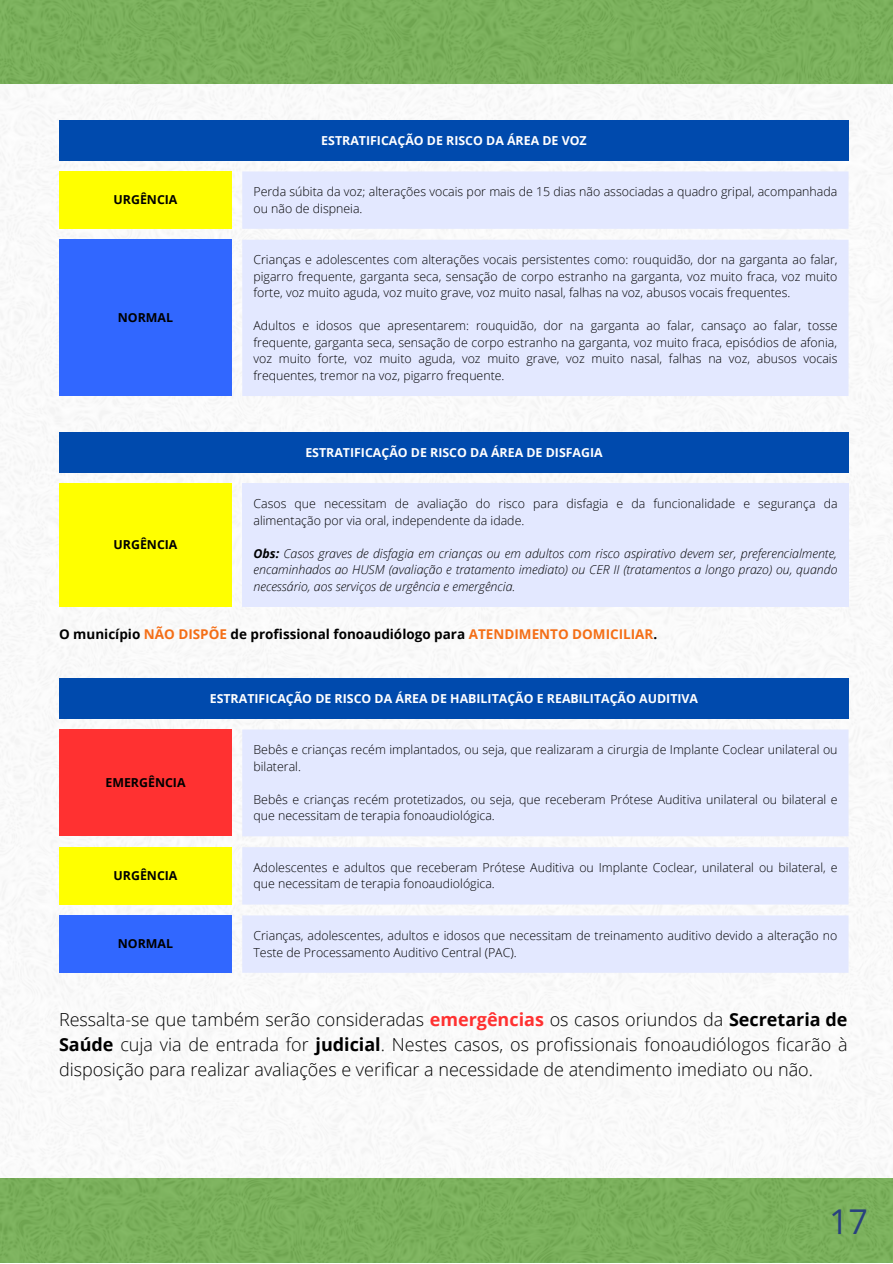
<style>
.page{position:relative;width:893px;height:1264px;background:#fff}
.page>*{position:absolute;margin:0;border:0;box-sizing:border-box;transform-origin:0 0}
.t1{font:34.2px "Open Sans";color:#28407e}
.t2{font:300 18px/24.8px "Open Sans";color:#000;text-align:justify}
.t3{font:700 13.5px "Open Sans";color:#000}
.t4{font:300 12.3px/16.5px "Open Sans";color:#000}
.t5{font:italic 300 12.3px/16.5px "Open Sans";color:#000;text-align:justify}
.t6{font:700 12.3px "Open Sans";color:#fff}
.t7{font:700 12.3px "Open Sans";color:#000}
.s1{font-weight:700}
.s2{color:#f46e16}
.s3{font-weight:700;color:#ff3131}
</style>
<div class="page">
<img style="left:0;top:84px;width:892px;height:1093px">
<div style="left:0;top:0;width:892px;height:84px;background:#78b356"></div>
<div style="left:0;top:1177px;width:892px;height:85px;background:#78b356"></div>
<div style="left:59px;top:120px;width:789px;height:41px;background:#004aad"></div>
<div style="left:59px;top:171px;width:172px;height:58px;background:#ff0"></div>
<div style="left:242px;top:171px;width:606px;height:225px;background:#e3e8ff"></div>
<div style="left:59px;top:240px;width:172px;height:156px;background:#3167ff"></div>
<div style="left:59px;top:432px;width:789px;height:40px;background:#004aad"></div>
<div style="left:59px;top:483px;width:172px;height:124px;background:#ff0"></div>
<div style="left:242px;top:483px;width:606px;height:124px;background:#e3e8ff"></div>
<div style="left:59px;top:678px;width:789px;height:40px;background:#004aad"></div>
<div style="left:59px;top:729px;width:172px;height:107px;background:#ff3131"></div>
<svg style="left:242px;top:729px;width:606px;height:243px;background:#e5e9fe"></svg>
<div style="left:59px;top:847px;width:172px;height:57px;background:#ff0"></div>
<div style="left:59px;top:915px;width:172px;height:57px;background:#3167ff"></div>
<p class="t6" style="left:321px;top:132px;width:267px">ESTRATIFICAÇÃO DE RISCO DA ÁREA DE VOZ</p>
<p class="t7" style="left:113px;top:191px;width:65px">URGÊNCIA</p>
<p class="t4" style="left:253px;top:183px;width:585px">Perda súbita da voz; alterações vocais por mais de 15 dias não associadas a quadro gripal, acompanhada ou não de dispneia.</p>
<p class="t7" style="left:118px;top:309px;width:57px">NORMAL</p>
<p class="t4" style="left:253px;top:251px;width:585px;text-align:justify">Crianças e adolescentes com alterações vocais persistentes como: rouquidão, dor na garganta ao falar, pigarro frequente, garganta seca, sensação de corpo estranho na garganta, voz muito fraca, voz muito forte, voz muito aguda, voz muito grave, voz muito nasal, falhas na voz, abusos vocais frequentes.</p>
<p class="t4" style="left:253px;top:317px;width:585px;text-align:justify">Adultos e idosos que apresentarem: rouquidão, dor na garganta ao falar, cansaço ao falar, tosse frequente, garganta seca, sensação de corpo estranho na garganta, voz muito fraca, episódios de afonia, voz muito forte, voz muito aguda, voz muito grave, voz muito nasal, falhas na voz, abusos vocais frequentes, tremor na voz, pigarro frequente.</p>
<p class="t6" style="left:305px;top:443px;width:299px">ESTRATIFICAÇÃO DE RISCO DA ÁREA DE DISFAGIA</p>
<p class="t4" style="left:253px;top:495px;width:585px">Casos que necessitam de avaliação do risco para disfagia e da funcionalidade e segurança da alimentação por via oral, independente da idade.</p>
<p class="t5" style="left:253px;top:544px;width:585px"><span class="s1">Obs:</span> Casos graves de disfagia em crianças ou em adultos com risco aspirativo devem ser, preferencialmente, encaminhados ao HUSM (avaliação e tratamento imediato) ou CER II (tratamentos a longo prazo) ou, quando necessário, aos serviços de urgência e emergência.</p>
<p class="t3" style="left:59px;top:624px;width:600px">O município <span class="s2">NÃO DISPÕE</span> de profissional fonoaudiólogo para <span class="s2">ATENDIMENTO DOMICILIAR</span>.</p>
<p class="t7" style="left:113px;top:536px;width:65px">URGÊNCIA</p>
<p class="t7" style="left:105px;top:774px;width:82px">EMERGÊNCIA</p>
<p class="t6" style="left:210px;top:689px;width:490px">ESTRATIFICAÇÃO DE RISCO DA ÁREA DE HABILITAÇÃO E REABILITAÇÃO AUDITIVA</p>
<p class="t4" style="left:253px;top:741px;width:585px">Bebês e crianças recém implantados, ou seja, que realizaram a cirurgia de Implante Coclear unilateral ou bilateral.</p>
<p class="t4" style="left:253px;top:790px;width:585px">Bebês e crianças recém protetizados, ou seja, que receberam Prótese Auditiva unilateral ou bilateral e que necessitam de terapia fonoaudiológica.</p>
<p class="t7" style="left:113px;top:867px;width:65px">URGÊNCIA</p>
<p class="t4" style="left:253px;top:858px;width:585px">Adolescentes e adultos que receberam Prótese Auditiva ou Implante Coclear, unilateral ou bilateral, e que necessitam de terapia fonoaudiológica.</p>
<p class="t7" style="left:118px;top:935px;width:57px">NORMAL</p>
<p class="t4" style="left:253px;top:927px;width:585px">Crianças, adolescentes, adultos e idosos que necessitam de treinamento auditivo devido a alteração no<br>Teste de Processamento Auditivo Central (PAC).</p>
<p class="t2" style="left:59px;top:1006px;width:790px">Ressalta-se que também serão consideradas <span class="s3">emergências</span> os casos oriundos da <span class="s1">Secretaria de Saúde</span> cuja via de entrada for <span class="s1">judicial</span>. Nestes casos, os profissionais fonoaudiólogos ficarão à disposição para realizar avaliações e verificar a necessidade de atendimento imediato ou não.</p>
<p class="t1" style="left:828px;top:1197px;width:41px">17</p>
</div>
